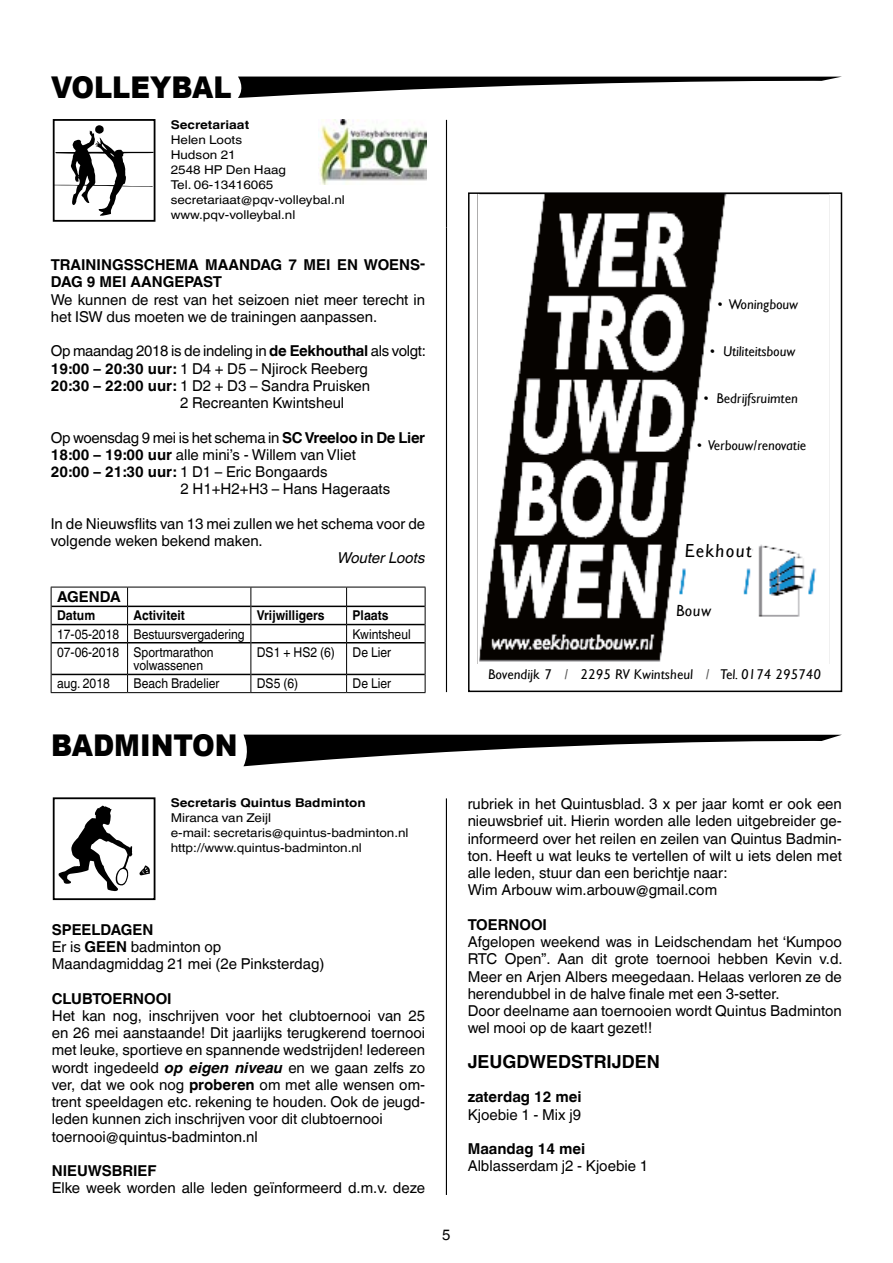
<style>
.page{position:relative;width:893px;height:1263px;background:#fff}
.page>*{position:absolute;margin:0;border:0;box-sizing:border-box;transform-origin:0 0}
.t1{font:113.55px "Sportstfb";color:#000}
.t2{font:107.7px "Sportstfb";color:#000}
.t3{font:900 30px "Arial";color:#000;scale:.91 1}
.t4{font:italic 18.9px "Gill Sans";color:#000}
.t5{font:700 18px "Helvetica World";color:#000}
.t6{font:italic 16.2px "Gill Sans";color:#000}
.t7{font:15px/17.2px "Helvetica World";color:#000}
.t8{font:700 15px/17.2px "Helvetica World";color:#000}
.t9{font:15px "Helvetica World";letter-spacing:-.02em;color:#000}
.t10{font:italic 15px "Helvetica World";color:#000}
.t11{font:italic 14.1px "Gill Sans";letter-spacing:.005em;color:#000}
.t12{font:13.5px/13.5px "Helvetica World";color:#000;scale:.9 1}
.t13{font:700 13.5px "Helvetica World";color:#000;scale:.9 1}
.t14{font:12.15px/15px "Helvetica World";color:#000;scale:1.11 1}
.t15{font:700 12.15px "Helvetica World";color:#000;scale:1.11 1}
.s1{font-weight:700}
.s2{font-weight:700;font-style:italic}
.s3{color:#575756}
</style>
<div class="page">
<hr style="left:446px;top:120px;width:1px;height:107px;background:#000">
<hr style="left:446px;top:227px;width:1px;height:465px;background:#000">
<div style="left:53px;top:119px;width:102px;height:103px;border:2px solid #000"></div>
<svg style="left:238px;top:76px;width:604px;height:22px"></svg>
<img style="left:318px;top:119px;width:108px;height:66px">
<hr style="left:51px;top:606px;width:76px;height:1px;background:#000">
<hr style="left:128px;top:606px;width:122px;height:1px;background:#000">
<hr style="left:251px;top:606px;width:95px;height:1px;background:#000">
<hr style="left:347px;top:606px;width:78px;height:1px;background:#000">
<hr style="left:51px;top:624px;width:76px;height:1px;background:#000">
<hr style="left:128px;top:624px;width:122px;height:1px;background:#000">
<hr style="left:251px;top:624px;width:95px;height:1px;background:#000">
<hr style="left:347px;top:624px;width:78px;height:1px;background:#000">
<hr style="left:51px;top:642px;width:76px;height:1px;background:#000">
<hr style="left:128px;top:642px;width:122px;height:1px;background:#000">
<hr style="left:251px;top:642px;width:95px;height:1px;background:#000">
<hr style="left:347px;top:642px;width:78px;height:1px;background:#000">
<hr style="left:51px;top:674px;width:76px;height:1px;background:#000">
<hr style="left:128px;top:674px;width:122px;height:1px;background:#000">
<hr style="left:251px;top:674px;width:95px;height:1px;background:#000">
<hr style="left:347px;top:674px;width:78px;height:1px;background:#000">
<hr style="left:51px;top:587px;width:77px;height:1px;background:#000">
<hr style="left:128px;top:587px;width:123px;height:1px;background:#000">
<hr style="left:251px;top:587px;width:96px;height:1px;background:#000">
<hr style="left:347px;top:587px;width:78px;height:1px;background:#000">
<svg style="left:51px;top:587px;width:1px;height:56px"></svg>
<svg style="left:127px;top:587px;width:1px;height:56px"></svg>
<svg style="left:250px;top:587px;width:1px;height:56px"></svg>
<svg style="left:346px;top:587px;width:1px;height:56px"></svg>
<svg style="left:425px;top:587px;width:1px;height:56px"></svg>
<hr style="left:51px;top:643px;width:1px;height:31px;background:#000">
<hr style="left:127px;top:643px;width:1px;height:31px;background:#000">
<hr style="left:250px;top:643px;width:1px;height:31px;background:#000">
<hr style="left:346px;top:643px;width:1px;height:31px;background:#000">
<hr style="left:425px;top:643px;width:1px;height:31px;background:#000">
<svg style="left:51px;top:674px;width:1px;height:18px"></svg>
<svg style="left:127px;top:674px;width:1px;height:18px"></svg>
<svg style="left:250px;top:674px;width:1px;height:18px"></svg>
<svg style="left:346px;top:674px;width:1px;height:18px"></svg>
<svg style="left:425px;top:674px;width:1px;height:18px"></svg>
<hr style="left:51px;top:692px;width:77px;height:1px;background:#000">
<hr style="left:128px;top:692px;width:123px;height:1px;background:#000">
<hr style="left:251px;top:692px;width:96px;height:1px;background:#000">
<hr style="left:347px;top:692px;width:78px;height:1px;background:#000">
<div style="left:53px;top:797px;width:102px;height:103px;border:2px solid #000"></div>
<svg style="left:243px;top:734px;width:599px;height:32px"></svg>
<hr style="left:446px;top:798px;width:1px;height:397px;background:#000">
<svg style="left:477px;top:195px;width:353px;height:469px"></svg>
<div style="left:468px;top:192px;width:374px;height:500px;border:2px solid #000"></div>
<h3 class="t3" style="left:51px;top:66px;width:200px">VOLLEYBAL</h3>
<h1 class="t1" style="left:39px;top:118px;width:123px">{</h1>
<p class="t15" style="left:171px;top:117px;width:72px">Secretariaat</p>
<p class="t14" style="left:171px;top:132px;width:158px">Helen Loots<br>Hudson 21<br>2548 HP Den Haag<br>Tel. 06-13416065 secretariaat@pqv-volleybal.nl www.pqv-volleybal.nl</p>
<p class="t8" style="left:51px;top:256px;width:376px">TRAININGSSCHEMA MAANDAG 7 MEI EN WOENS-<br>DAG 9 MEI AANGEPAST</p>
<p class="t7" style="left:51px;top:291px;width:376px">We kunnen de rest van het seizoen niet meer terecht in het ISW dus moeten we de trainingen aanpassen.</p>
<p class="t9" style="left:51px;top:342px;width:377px">Op maandag 2018 is de indeling in <span class="s1">de Eekhouthal</span> als volgt:</p>
<p class="t7" style="left:51px;top:360px;width:319px"><span class="s1">19:00 – 20:30 uur:</span> 1 D4 + D5 – Njirock Reeberg</p>
<p class="t7" style="left:51px;top:377px;width:321px"><span class="s1">20:30 – 22:00 uur:</span> 1 D2 + D3 – Sandra Pruisken</p>
<p class="t7" style="left:180px;top:394px;width:166px">2 Recreanten Kwintsheul</p>
<p class="t9" style="left:51px;top:429px;width:376px">Op woensdag 9 mei is het schema in <span class="s1">SC Vreeloo in De Lier</span></p>
<p class="t7" style="left:51px;top:446px;width:307px"><span class="s1">18:00 – 19:00 uur</span> alle mini’s - Willem van Vliet</p>
<p class="t7" style="left:51px;top:463px;width:278px"><span class="s1">20:00 – 21:30 uur:</span> 1 D1 – Eric Bongaards</p>
<p class="t7" style="left:181px;top:481px;width:211px">2 H1+H2+H3 – Hans Hageraats</p>
<p class="t7" style="left:51px;top:515px;width:376px">In de Nieuwsflits van 13 mei zullen we het schema voor de volgende weken bekend maken.</p>
<p class="t10" style="left:338px;top:549px;width:89px">Wouter Loots</p>
<p class="t8" style="left:57px;top:588px;width:65px">AGENDA</p>
<p class="t13" style="left:57px;top:608px;width:44px">Datum</p>
<p class="t13" style="left:134px;top:608px;width:58px">Activiteit</p>
<p class="t13" style="left:257px;top:608px;width:77px">Vrijwilligers</p>
<p class="t13" style="left:353px;top:608px;width:42px">Plaats</p>
<p class="t12" style="left:57px;top:627px;width:210px">17-05-2018 Bestuursvergadering</p>
<p class="t12" style="left:353px;top:627px;width:66px">Kwintsheul</p>
<p class="t12" style="left:134px;top:645px;width:90px;text-indent:-76px">07-06-2018 Sportmarathon volwassenen</p>
<p class="t12" style="left:257px;top:645px;width:88px">DS1 + HS2 (6)</p>
<p class="t12" style="left:353px;top:645px;width:44px">De Lier</p>
<p class="t12" style="left:57px;top:677px;width:60px">aug. 2018</p>
<p class="t12" style="left:134px;top:677px;width:97px">Beach Bradelier</p>
<p class="t12" style="left:257px;top:677px;width:47px">DS5 (6)</p>
<p class="t12" style="left:353px;top:677px;width:44px">De Lier</p>
<h3 class="t3" style="left:51px;top:724px;width:207px">BADMINTON</h3>
<h2 class="t2" style="left:48px;top:799px;width:106px">!</h2>
<p class="t15" style="left:171px;top:796px;width:177px">Secretaris Quintus Badminton</p>
<p class="t14" style="left:171px;top:810px;width:216px">Miranca van Zeijl<br>e-mail: secretaris@quintus-badminton.nl</p>
<p class="t14" style="left:171px;top:840px;width:174px">http://www.quintus-badminton.nl</p>
<p class="t7" style="left:52px;top:921px;width:274px"><span class="s1">SPEELDAGEN<br></span>Er is <span class="s1">GEEN</span> badminton op<br>Maandagmiddag 21 mei (2e Pinksterdag)</p>
<p class="t8" style="left:52px;top:990px;width:122px">CLUBTOERNOOI</p>
<p class="t7" style="left:52px;top:1007px;width:375px">Het kan nog, inschrijven voor het clubtoernooi van 25 en 26 mei aanstaande! Dit jaarlijks terugkerend toernooi met leuke, sportieve en spannende wedstrijden! Iedereen wordt ingedeeld <span class="s2">op eigen niveau</span> en we gaan zelfs zo ver, dat we ook nog <span class="s1">proberen</span> om met alle wensen om&shy;trent speeldagen etc. rekening te houden. Ook de jeugd&shy;leden kunnen zich inschrijven voor dit clubtoernooi toernooi@quintus-badminton.nl</p>
<p class="t8" style="left:52px;top:1162px;width:106px">NIEUWSBRIEF</p>
<p class="t7" style="left:52px;top:1179px;width:375px">Elke week worden alle leden geïnformeerd d.m.v. deze</p>
<p class="t11" style="left:718px;top:296px;width:82px">• Woningbouw</p>
<p class="t11" style="left:710px;top:343px;width:87px">• Utiliteitsbouw</p>
<p class="t11" style="left:704px;top:390px;width:97px">• Bedrijfsruimten</p>
<p class="t11" style="left:697px;top:437px;width:112px">• Verbouw/renovatie</p>
<p class="t4" style="left:685px;top:540px;width:70px">Eekhout</p>
<p class="t6" style="left:676px;top:601px;width:36px">Bouw</p>
<p class="t11" style="left:488px;top:666px;width:335px">Bovendijk 7 <span class="s3">/</span> 2295 RV Kwintsheul <span class="s3">/</span> Tel. 0174 295740</p>
<p class="t7" style="left:468px;top:795px;width:376px">rubriek in het Quintusblad. 3 x per jaar komt er ook een nieuwsbrief uit. Hierin worden alle leden uitgebreider ge&shy;ïnformeerd over het reilen en zeilen van Quintus Badmin&shy;ton. Heeft u wat leuks te vertellen of wilt u iets delen met alle leden, stuur dan een berichtje naar:<br>Wim Arbouw wim.arbouw@gmail.com</p>
<p class="t8" style="left:468px;top:916px;width:81px">TOERNOOI</p>
<p class="t7" style="left:468px;top:933px;width:377px">Afgelopen weekend was in Leidschendam het ‘Kumpoo RTC Open”. Aan dit grote toernooi hebben Kevin v.d.<br>Meer en Arjen Albers meegedaan. Helaas verloren ze de herendubbel in de halve finale met een 3-setter.<br>Door deelname aan toernooien wordt Quintus Badminton wel mooi op de kaart gezet!!</p>
<p class="t5" style="left:468px;top:1051px;width:194px">JEUGDWEDSTRIJDEN</p>
<p class="t8" style="left:468px;top:1089px;width:115px">zaterdag 12 mei</p>
<p class="t7" style="left:468px;top:1106px;width:115px">Kjoebie 1 - Mix j9</p>
<p class="t8" style="left:468px;top:1140px;width:119px">Maandag 14 mei</p>
<p class="t7" style="left:468px;top:1158px;width:182px">Alblasserdam j2 - Kjoebie 1</p>
<p class="t7" style="left:442px;top:1226px;width:10px">5</p>
</div>
